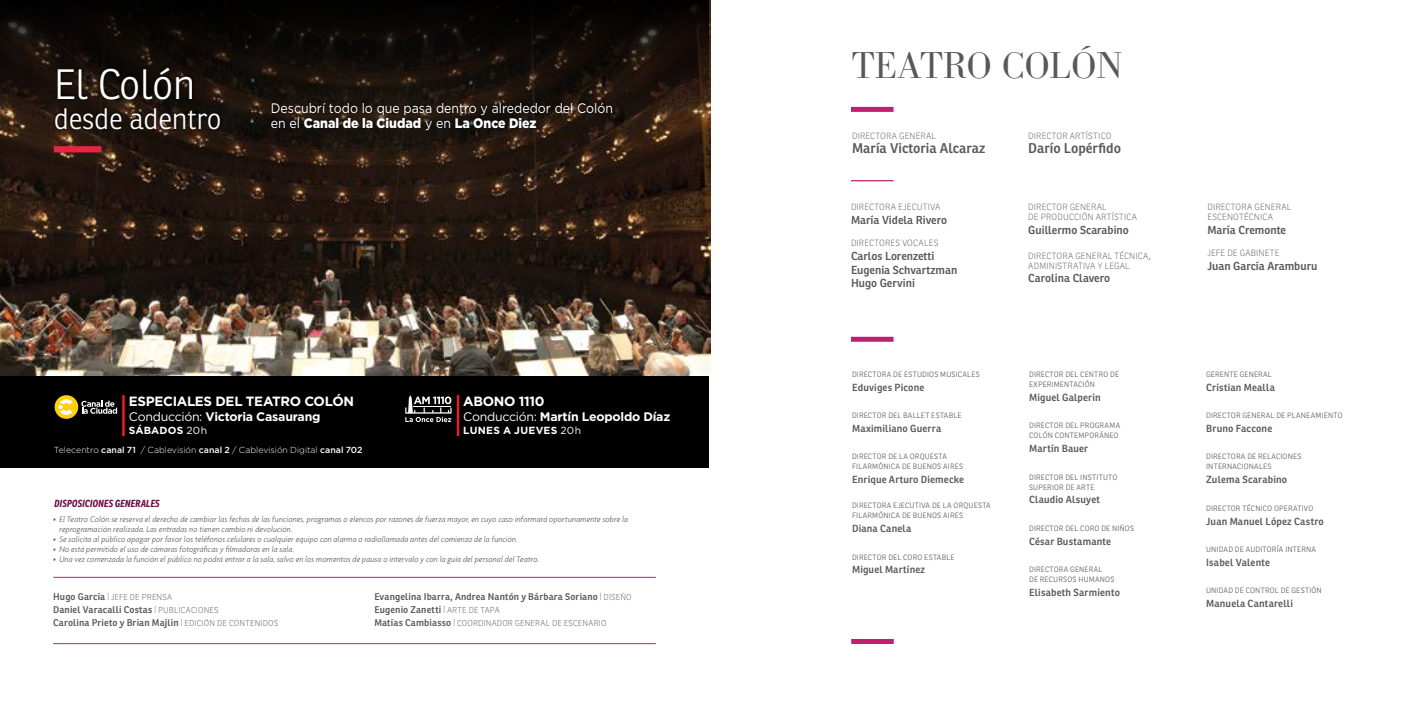
<style>
.page{position:relative;width:1418px;height:709px;background:#fff}
.page>*{position:absolute;margin:0;border:0;box-sizing:border-box;transform-origin:0 0}
.t1{font:300 41.25px "Ronnia";letter-spacing:-.01em;color:#fff}
.t2{font:300 38.62px "Bodoni Std";color:#58595b}
.t3{font:300 28.75px "Ronnia";letter-spacing:-.01em;color:#fff}
.t4{font:13.75px/15px "Gotham";color:#fff;scale:.9 1}
.t5{font:600 13.75px "Ronnia";color:#58595b}
.t6{font:700 13.38px "Gotham";letter-spacing:-.025em;color:#fff}
.t7{font:700 12.38px "Gotham";letter-spacing:-.015em;color:#fff}
.t8{font:600 11.25px/13.8px "Ronnia";color:#58595b}
.t9{font:700 10.25px "Gotham";letter-spacing:.015em;color:#fff}
.t10{font:600 10px "Ronnia";letter-spacing:.015em;color:#58595b}
.t11{font:italic 700 10px "Ronnia Cond";letter-spacing:.01em;color:#6c0d45}
.t12{font:600 9.5px/13px "Ronnia";letter-spacing:.015em;color:#58595b}
.t13{font:italic 300 8.75px/10px "Agenda";letter-spacing:.02em;color:#58595b;scale:.9 1}
.t14{font:100 8.75px/10px "Ronnia";letter-spacing:.02em;color:#58595b}
.t15{font:300 8.75px "Gotham";letter-spacing:-.005em;color:#fff}
.t16{font:100 8.25px "Ronnia";letter-spacing:.025em;color:#58595b}
.t17{font:300 7.5px/10px "Ronnia";letter-spacing:.025em;color:#58595b}
.s1{font-weight:900}
.s2{font-weight:400}
.s3{font-weight:500}
.s4{font-weight:100;font-size:8.25px}
.s5{font-weight:600;font-size:9.5px}
</style>
<div class="page">
<div style="left:851px;top:107px;width:42px;height:5px;background:#bf206e"></div>
<div style="left:851px;top:639px;width:42px;height:5px;background:#bf206e"></div>
<div style="left:851px;top:337px;width:42px;height:5px;background:#bf206e"></div>
<hr style="left:851px;top:180px;width:42px;height:1px;background:#bf206e">
<hr style="left:53px;top:577px;width:603px;height:1px;background:#bf206e">
<hr style="left:53px;top:643px;width:603px;height:1px;background:#bf206e">
<img style="left:0;top:0;width:710px;height:379px">
<svg style="left:0;top:0;width:709px;height:155px;background:#18100a"></svg>
<div style="left:0;top:376px;width:709px;height:92px;background:#000"></div>
<div style="left:52px;top:63px;width:172px;height:69px;background:#000;opacity:.75"></div>
<div style="left:269px;top:99px;width:345px;height:34px;background:#000;opacity:.75"></div>
<svg style="left:55px;top:395px;width:62px;height:24px"></svg>
<hr style="left:122px;top:395px;width:3px;height:41px;background:#ed1d24">
<svg style="left:405px;top:395px;width:46px;height:27px"></svg>
<hr style="left:457px;top:395px;width:2px;height:41px;background:#ed1d24">
<div style="left:54px;top:146px;width:47px;height:6px;background:#e72543"></div>
<h1 class="t1" style="left:54px;top:59px;width:143px">El Colón</h1>
<h3 class="t3" style="left:54px;top:101px;width:169px">desde adentro</h3>
<h3 class="t4" style="left:271px;top:100px;width:382px">Descubrí todo lo que pasa dentro y alrededor del Colón en el <span class="s1">Canal de la Ciudad</span> y en <span class="s1">La Once Diez</span></h3>
<h3 class="t6" style="left:129px;top:392px;width:227px">ESPECIALES DEL TEATRO COLÓN</h3>
<h3 class="t7" style="left:129px;top:408px;width:193px"><span class="s2">Conducción:</span> Victoria Casaurang</h3>
<p class="t9" style="left:129px;top:423px;width:80px">SÁBADOS <span class="s2">20h</span></p>
<p class="t15" style="left:54px;top:444px;width:310px">Telecentro <span class="s3">canal 71</span> / Cablevisión <span class="s3">canal 2</span> / Cablevisión Digital <span class="s3">canal 702</span></p>
<p class="t11" style="left:54px;top:496px;width:107px">DISPOSICIONES GENERALES</p>
<h3 class="t6" style="left:463px;top:392px;width:83px">ABONO 1110</h3>
<h3 class="t7" style="left:463px;top:408px;width:208px"><span class="s2">Conducción:</span> Martín Leopoldo Díaz</h3>
<p class="t9" style="left:463px;top:423px;width:119px">LUNES A JUEVES <span class="s2">20h</span></p>
<p class="t13" style="left:59px;top:514px;width:633px;text-indent:-6px">• El Teatro Colón se reserva el derecho de cambiar las fechas de las funciones, programas o elencos por razones de fuerza mayor, en cuyo caso informará oportunamente sobre la reprogramación realizada. Las entradas no tienen cambio ni devolución.</p>
<p class="t13" style="left:53px;top:534px;width:518px">• Se solicita al público apagar por favor los teléfonos celulares o cualquier equipo con alarma o radiollamada antes del comienzo de la función.</p>
<p class="t13" style="left:53px;top:544px;width:269px">• No está permitido el uso de cámaras fotográficas y filmadoras en la sala.</p>
<p class="t13" style="left:53px;top:554px;width:542px">• Una vez comenzada la función el público no podrá entrar a la sala, salvo en los momentos de pausa o intervalo y con la guía del personal del Teatro.</p>
<p class="t12" style="left:374px;top:589px;width:259px">Evangelina Ibarra, Andrea Nantón y Bárbara Soriano <span class="s4">| DISEÑO<br></span>Eugenio Zanetti <span class="s4">| ARTE DE TAPA</span></p>
<p class="t16" style="left:374px;top:618px;width:234px"><span class="s5">Matías Cambiasso</span> | COORDINADOR GENERAL DE ESCENARIO</p>
<p class="t16" style="left:53px;top:592px;width:120px"><span class="s5">Hugo García</span> | JEFE DE PRENSA</p>
<p class="t12" style="left:53px;top:602px;width:226px">Daniel Varacalli Costas <span class="s4">| PUBLICACIONES<br></span>Carolina Prieto y Brian Majlin <span class="s4">| EDICIÓN DE CONTENIDOS</span></p>
<h2 class="t2" style="left:852px;top:43px;width:272px">TEATRO COLÓN</h2>
<p class="t14" style="left:852px;top:131px;width:85px">DIRECTORA GENERAL</p>
<h3 class="t5" style="left:852px;top:139px;width:135px">María Victoria Alcaraz</h3>
<p class="t14" style="left:851px;top:202px;width:91px">DIRECTORA EJECUTIVA</p>
<p class="t8" style="left:851px;top:213px;width:98px">María Videla Rivero</p>
<p class="t14" style="left:851px;top:238px;width:89px">DIRECTORES VOCALES</p>
<p class="t8" style="left:851px;top:249px;width:108px">Carlos Lorenzetti<br>Eugenia Schvartzman<br>Hugo Gervini</p>
<p class="t17" style="left:852px;top:369px;width:129px">DIRECTORA DE ESTUDIOS MUSICALES</p>
<p class="t10" style="left:852px;top:381px;width:74px">Eduviges Picone</p>
<p class="t17" style="left:852px;top:410px;width:111px">DIRECTOR DEL BALLET ESTABLE</p>
<p class="t10" style="left:852px;top:422px;width:91px">Maximiliano Guerra</p>
<p class="t17" style="left:852px;top:452px;width:113px">DIRECTOR DE LA ORQUESTA<br>FILARMÓNICA DE BUENOS AIRES</p>
<p class="t10" style="left:852px;top:473px;width:113px">Enrique Arturo Diemecke</p>
<p class="t17" style="left:852px;top:500px;width:140px">DIRECTORA EJECUTIVA DE LA ORQUESTA<br>FILARMÓNICA DE BUENOS AIRES</p>
<p class="t10" style="left:852px;top:522px;width:61px">Diana Canela</p>
<p class="t17" style="left:852px;top:552px;width:104px">DIRECTOR DEL CORO ESTABLE</p>
<p class="t10" style="left:852px;top:563px;width:74px">Miguel Martínez</p>
<p class="t14" style="left:1028px;top:131px;width:85px">DIRECTOR ARTÍSTICO</p>
<h3 class="t5" style="left:1028px;top:139px;width:94px">Darío Lopérfido</h3>
<p class="t14" style="left:1028px;top:202px;width:110px">DIRECTOR GENERAL<br>DE PRODUCCIÓN ARTÍSTICA</p>
<p class="t8" style="left:1028px;top:223px;width:102px">Guillermo Scarabino</p>
<p class="t14" style="left:1028px;top:250px;width:124px">DIRECTORA GENERAL TÉCNICA,<br>ADMINISTRATIVA Y LEGAL</p>
<p class="t8" style="left:1028px;top:271px;width:83px">Carolina Clavero</p>
<p class="t17" style="left:1029px;top:369px;width:91px">DIRECTOR DEL CENTRO DE<br>EXPERIMENTACIÓN</p>
<p class="t10" style="left:1029px;top:391px;width:73px">Miguel Galperin</p>
<p class="t17" style="left:1029px;top:420px;width:93px">DIRECTOR DEL PROGRAMA<br>COLÓN CONTEMPORÁNEO</p>
<p class="t10" style="left:1029px;top:442px;width:61px">Martín Bauer</p>
<p class="t17" style="left:1029px;top:472px;width:90px">DIRECTOR DEL INSTITUTO<br>SUPERIOR DE ARTE</p>
<p class="t10" style="left:1029px;top:493px;width:72px">Claudio Alsuyet</p>
<p class="t17" style="left:1029px;top:523px;width:106px">DIRECTOR DEL CORO DE NIÑOS</p>
<p class="t10" style="left:1029px;top:534px;width:83px">César Bustamante</p>
<p class="t17" style="left:1029px;top:564px;width:87px">DIRECTORA GENERAL<br>DE RECURSOS HUMANOS</p>
<p class="t10" style="left:1029px;top:586px;width:92px">Elisabeth Sarmiento</p>
<p class="t14" style="left:1207px;top:202px;width:85px">DIRECTORA GENERAL<br>ESCENOTÉCNICA</p>
<p class="t8" style="left:1207px;top:223px;width:80px">María Cremonte</p>
<p class="t14" style="left:1207px;top:248px;width:74px">JEFE DE GABINETE</p>
<p class="t8" style="left:1207px;top:259px;width:112px">Juan García Aramburu</p>
<p class="t17" style="left:1206px;top:369px;width:67px">GERENTE GENERAL</p>
<p class="t10" style="left:1206px;top:381px;width:70px">Cristian Mealla</p>
<p class="t17" style="left:1206px;top:410px;width:138px">DIRECTOR GENERAL DE PLANEAMIENTO</p>
<p class="t10" style="left:1206px;top:422px;width:68px">Bruno Faccone</p>
<p class="t17" style="left:1206px;top:452px;width:97px">DIRECTORA DE RELACIONES<br>INTERNACIONALES</p>
<p class="t10" style="left:1206px;top:473px;width:83px">Zulema Scarabino</p>
<p class="t17" style="left:1206px;top:503px;width:109px">DIRECTOR TÉCNICO OPERATIVO</p>
<p class="t10" style="left:1206px;top:514px;width:119px">Juan Manuel López Castro</p>
<p class="t17" style="left:1206px;top:544px;width:111px">UNIDAD DE AUDITORÍA INTERNA</p>
<p class="t10" style="left:1206px;top:556px;width:65px">Isabel Valente</p>
<p class="t17" style="left:1206px;top:585px;width:117px">UNIDAD DE CONTROL DE GESTIÓN</p>
<p class="t10" style="left:1206px;top:597px;width:88px">Manuela Cantarelli</p>
</div>
